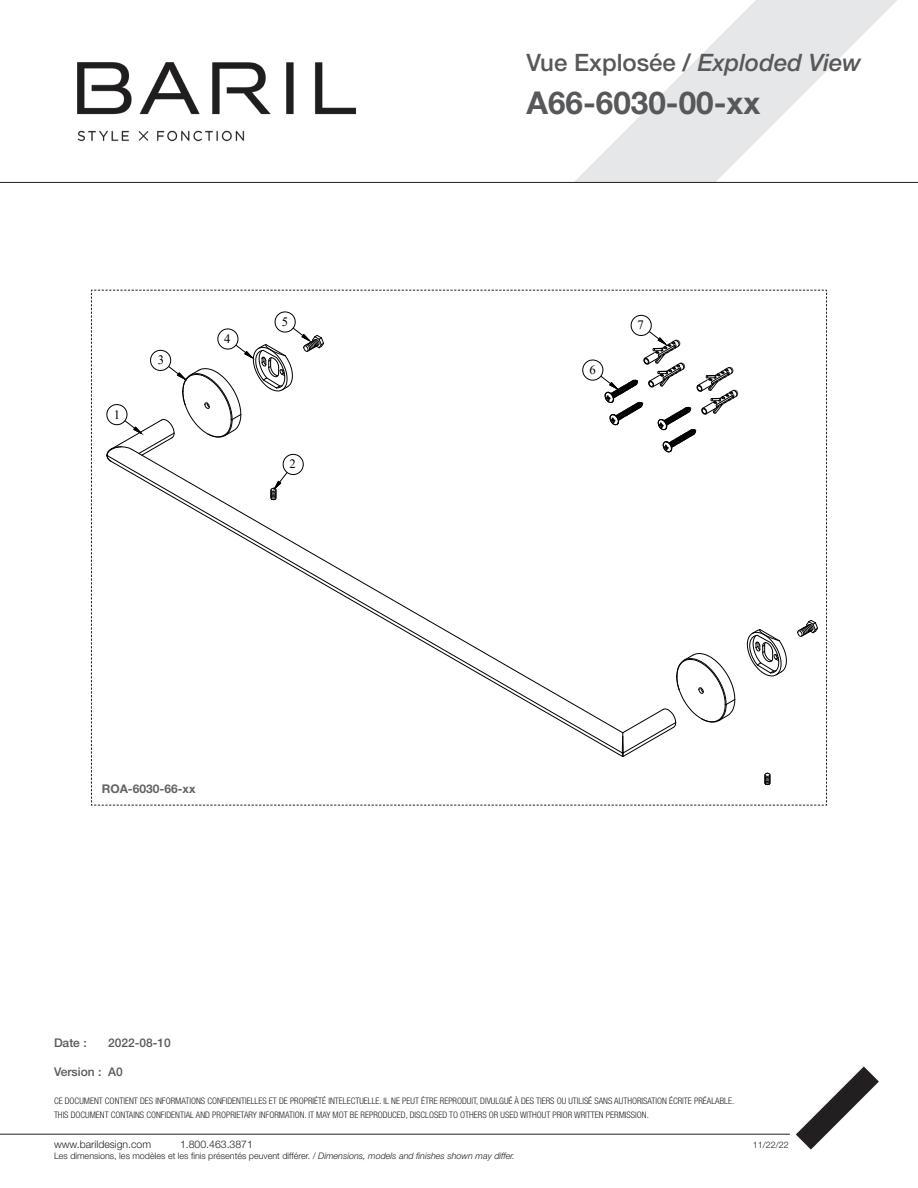
<style>
.page{position:relative;width:918px;height:1188px;background:#fff}
.page>*{position:absolute;margin:0;border:0;box-sizing:border-box;transform-origin:0 0}
.t1{font:700 31.5px "Helvetica Neue LT Std";color:#57585a}
.t2{font:500 24px "Helvetica Neue LT Std";color:#57585a}
.t3{font:12.75px "Times New Roman";color:#000}
.t4{font:500 12px "Helvetica Neue LT Std";color:#57585a}
.t5{font:700 12px "Helvetica Neue LT Std";color:#636366}
.t6{font:300 10.5px "Helvetica Neue LT Std";color:#231f20}
.t7{font:300 condensed 9px/13.5px "Helvetica Neue LT Std";color:#231f20}
.t8{font:300 9px "Helvetica Neue LT Std";color:#231f20}
.s1{font-style:italic}
</style>
<div class="page">
<svg style="left:573px;top:0;width:325px;height:182px"></svg>
<hr style="left:0;top:182px;width:918px;height:1px;background:#231f20">
<hr style="left:0;top:1134px;width:790px;height:1px;background:#231f20">
<svg style="left:796px;top:1066px;width:83px;height:84px"></svg>
<img style="left:77px;top:62px;width:280px;height:80px">
<svg style="left:91px;top:289px;width:736px;height:517px"></svg>
<h2 class="t2" style="left:526px;top:48px;width:336px">Vue Explosée / <span class="s1">Exploded View</span></h2>
<p class="t3" style="left:114px;top:406px;width:8px">1</p>
<p class="t3" style="left:158px;top:351px;width:8px">3</p>
<p class="t3" style="left:224px;top:330px;width:8px">4</p>
<p class="t3" style="left:282px;top:313px;width:8px">5</p>
<p class="t3" style="left:290px;top:455px;width:8px">2</p>
<p class="t5" style="left:102px;top:781px;width:95px">ROA-6030-66-xx</p>
<p class="t1" style="left:526px;top:84px;width:235px">A66-6030-00-xx</p>
<p class="t3" style="left:590px;top:361px;width:8px">6</p>
<p class="t3" style="left:638px;top:316px;width:8px">7</p>
<h3 class="t4" style="left:54px;top:1035px;width:34px">Date :</h3>
<h3 class="t4" style="left:108px;top:1035px;width:64px">2022-08-10</h3>
<h3 class="t4" style="left:54px;top:1064px;width:70px">Version : A0</h3>
<p class="t7" style="left:54px;top:1094px;width:682px">CE DOCUMENT CONTIENT DES INFORMATIONS CONFIDENTIELLES ET DE PROPRIÉTÉ INTELECTUELLE. IL NE PEUT ÉTRE REPRODUIT, DIVULGUÉ À DES TIERS OU UTILISÉ SANS AUTHORISATION ÉCRITE PRÉALABLE.<br>THIS DOCUMENT CONTAINS CONFIDENTIAL AND PROPRIETARY INFORMATION. IT MAY MOT BE REPRODUCED, DISCLOSED TO OTHERS OR USED WITHOUT PRIOR WRITTEN PERMISSION.</p>
<p class="t6" style="left:54px;top:1138px;width:99px">www.barildesign.com</p>
<p class="t6" style="left:180px;top:1138px;width:74px">1.800.463.3871</p>
<p class="t8" style="left:753px;top:1140px;width:38px">11/22/22</p>
<p class="t8" style="left:54px;top:1150px;width:463px">Les dimensions, les modèles et les finis présentés peuvent différer. / <span class="s1">Dimensions, models and finishes shown may differ.</span></p>
</div>
